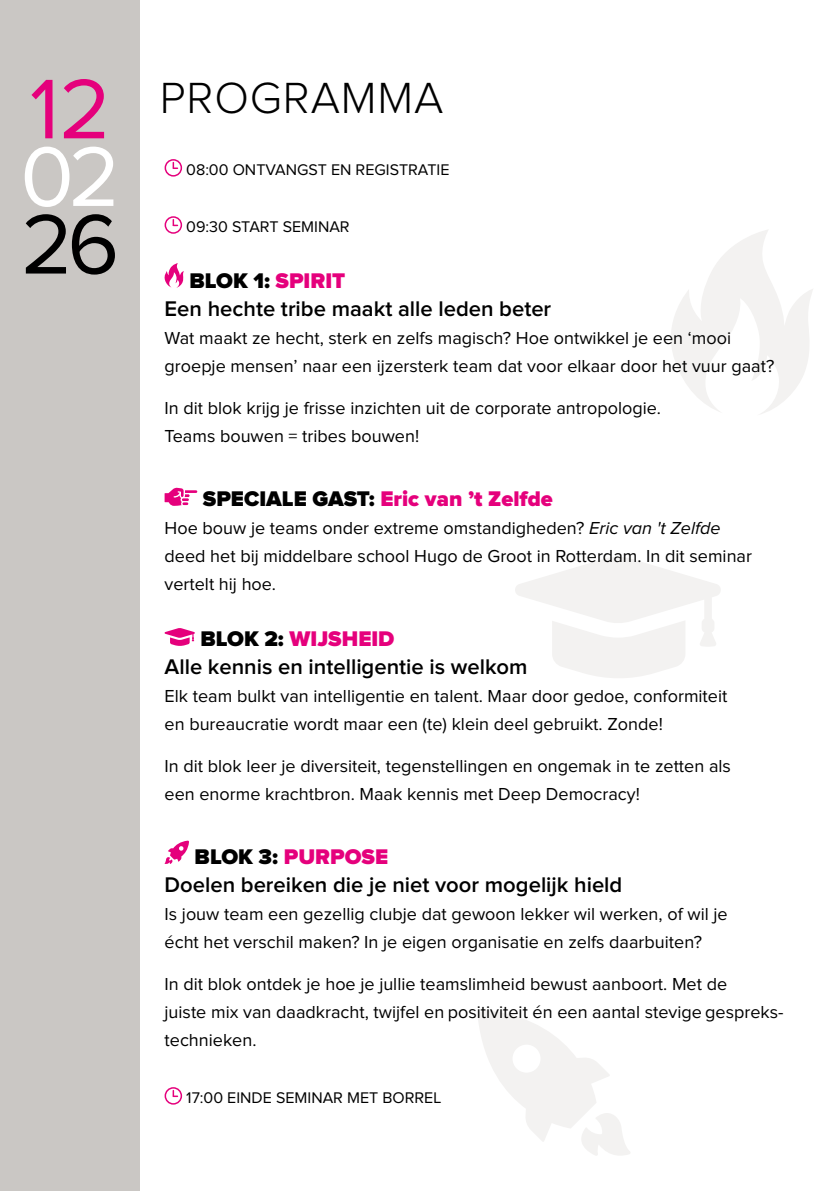
<style>
.page{position:relative;width:840px;height:1191px;background:#fff}
.page>*{position:absolute;margin:0;border:0;box-sizing:border-box;transform-origin:0 0}
.DP_datum_cover{font:87.6px "Proxima Nova";color:#e5007c}
.DP_datum_cover-2{font:87.6px "Proxima Nova";color:#fff}
.DP_datum_cover-3{font:87.6px "Proxima Nova";color:#000}
.DP_datum_cover-4{font:300 45.2px "Proxima Nova";letter-spacing:.02em;color:#000}
.DPN_broodtext{font:600 22px "Proxima Nova";color:#000}
.DPN_broodtext-2{font:900 22px "Proxima Nova";color:#e5007c}
.DPN_broodtext-3{font:900 22px "Proxima Nova";color:#000}
.DPN_broodtext-4{font:18px/28px "Proxima Nova";color:#000}
.DPN_programmabrood{font:16px "Proxima Nova";color:#000}
.s1{color:#e5007c}
.s2{color:#000}
.s3{font-style:italic}
</style>
<div class="page">
<div style="left:0;top:0;width:140px;height:1191px;background:#cac7c4"></div>
<svg style="left:515px;top:557px;width:206px;height:121px"></svg>
<svg style="left:671px;top:230px;width:142px;height:184px"></svg>
<svg style="left:478px;top:1010px;width:152px;height:146px"></svg>
<div style="left:164px;top:159px;width:18px;height:18px;border:2px solid #e5007c;border-radius:50%"></div>
<svg style="left:172px;top:162px;width:5px;height:7px"></svg>
<div style="left:164px;top:216px;width:18px;height:18px;border:2px solid #e5007c;border-radius:50%"></div>
<svg style="left:172px;top:220px;width:5px;height:6px"></svg>
<svg style="left:164px;top:263px;width:20px;height:25px"></svg>
<svg style="left:164px;top:487px;width:33px;height:19px"></svg>
<svg style="left:164px;top:628px;width:31px;height:18px"></svg>
<svg style="left:164px;top:840px;width:25px;height:24px"></svg>
<div style="left:164px;top:1087px;width:18px;height:17px;border:2px solid #e5007c;border-radius:50%"></div>
<svg style="left:172px;top:1090px;width:5px;height:7px"></svg>
<p class="DP_datum_cover" style="left:30px;top:69px;width:83px">12</p>
<p class="DP_datum_cover-2" style="left:20px;top:137px;width:101px">02</p>
<p class="DP_datum_cover-3" style="left:21px;top:204px;width:100px">26</p>
<p class="DP_datum_cover-4" style="left:160px;top:77px;width:285px">PROGRAMMA</p>
<p class="DPN_programmabrood" style="left:186px;top:162px;width:264px">08:00 ONTVANGST EN REGISTRATIE</p>
<p class="DPN_programmabrood" style="left:186px;top:219px;width:165px">09:30 START SEMINAR</p>
<p class="DPN_broodtext-3" style="left:189px;top:270px;width:157px">BLOK 1: <span class="s1">SPIRIT</span></p>
<p class="DPN_broodtext" style="left:164px;top:298px;width:388px">Een hechte tribe maakt alle leden beter</p>
<p class="DPN_broodtext-4" style="left:164px;top:324px;width:611px">Wat maakt ze hecht, sterk en zelfs magisch? Hoe ontwikkel je een ‘mooi groepje mensen’ naar een ijzersterk team dat voor elkaar door het vuur gaat?</p>
<p class="DPN_broodtext-4" style="left:164px;top:394px;width:497px">In dit blok krijg je frisse inzichten uit de corporate antropologie.<br>Teams bouwen = tribes bouwen!</p>
<p class="DPN_broodtext-2" style="left:203px;top:488px;width:351px"><span class="s2">SPECIALE GAST:</span> Eric van ’t Zelfde</p>
<p class="DPN_broodtext-4" style="left:164px;top:514px;width:588px">Hoe bouw je teams onder extreme omstandigheden? <span class="s3">Eric van 't Zelfde </span>deed het bij middelbare school Hugo de Groot in Rotterdam. In dit seminar vertelt hij hoe.</p>
<p class="DPN_broodtext-2" style="left:200px;top:628px;width:195px"><span class="s2">BLOK 2:</span> WIJSHEID</p>
<p class="DPN_broodtext" style="left:164px;top:656px;width:364px">Alle kennis en intelligentie is welkom</p>
<p class="DPN_broodtext-4" style="left:164px;top:682px;width:564px">Elk team bulkt van intelligentie en talent. Maar door gedoe, conformiteit en bureaucratie wordt maar een (te) klein deel gebruikt. Zonde!</p>
<p class="DPN_broodtext-4" style="left:164px;top:752px;width:567px">In dit blok leer je diversiteit, tegenstellingen en ongemak in te zetten als een enorme krachtbron. Maak kennis met Deep Democracy!</p>
<p class="DPN_broodtext-2" style="left:194px;top:846px;width:195px"><span class="s2">BLOK 3:</span> PURPOSE</p>
<p class="DPN_broodtext" style="left:164px;top:874px;width:459px">Doelen bereiken die je niet voor mogelijk hield</p>
<p class="DPN_broodtext-4" style="left:164px;top:900px;width:564px">Is jouw team een gezellig clubje dat gewoon lekker wil werken, of wil je écht het verschil maken? In je eigen organisatie en zelfs daarbuiten?</p>
<p class="DPN_broodtext-4" style="left:164px;top:970px;width:620px">In dit blok ontdek je hoe je jullie teamslimheid bewust aanboort. Met de<br>juiste mix van daadkracht, twijfel en positiviteit én een aantal stevige gespreks&shy;technieken.</p>
<p class="DPN_programmabrood" style="left:186px;top:1090px;width:256px">17:00 EINDE SEMINAR MET BORREL</p>
</div>
